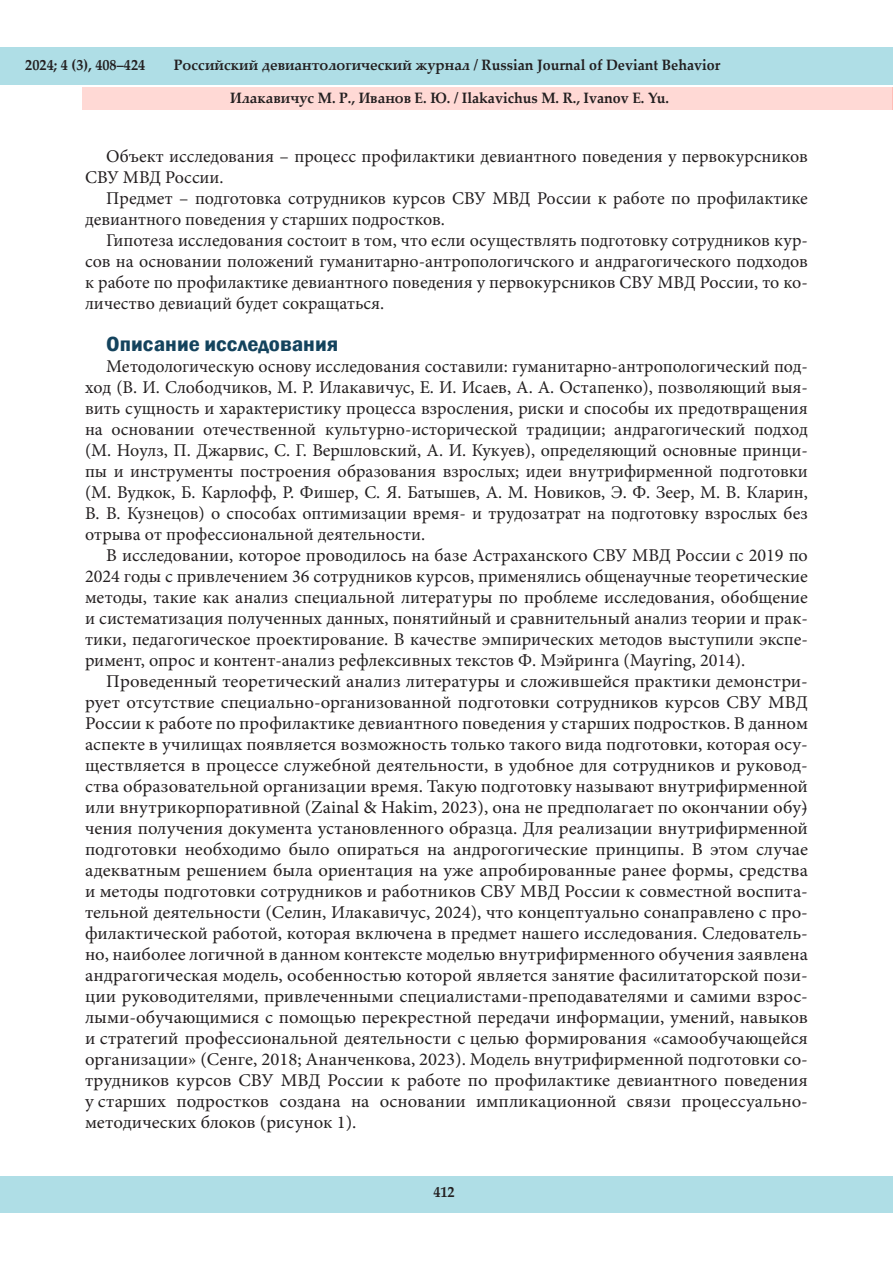
<style>
.page{position:relative;width:893px;height:1263px;background:#fff}
.page>*{position:absolute;margin:0;border:0;box-sizing:border-box;transform-origin:0 0}
.Текст_статьи{font:600 condensed 21px "Franklin Gothic";color:#14435d;scale:1.15 1}
.Текст_статьи-2{font:18px/21px "Minion Pro";color:#231f20;text-align:justify;scale:1.04 1}
.Текст_статьи-3{font:18px/21px "Minion Pro";color:#231f20;text-align:justify}
.t1{font:700 15px "Palatino Linotype";color:#231f20;scale:.95 1}
</style>
<div class="page">
<div style="left:0;top:48px;width:893px;height:37px;background:#afdee6"></div>
<div style="left:0;top:1176px;width:892px;height:37px;background:#afdee6"></div>
<div style="left:82px;top:88px;width:811px;height:22px;background:#ffd9d5"></div>
<svg style="left:892px;top:88px;width:1px;height:22px"></svg>
<p class="t1" style="left:25px;top:55px;width:128px">2024; 4 (3), 408–424</p>
<p class="t1" style="left:174px;top:54px;width:577px">Российский девиантологический журнал / Russian Journal of Deviant Behavior</p>
<p class="t1" style="left:230px;top:87px;width:464px">Илакавичус М. Р., Иванов Е. Ю. / Ilakavichus M. R., Ivanov E. Yu.</p>
<p class="Текст_статьи-3" style="left:85px;top:146px;width:724px;text-indent:21px">Объект исследования – процесс профилактики девиантного поведения у первокурсников<br>СВУ МВД России.</p>
<p class="Текст_статьи-3" style="left:85px;top:188px;width:724px;text-indent:21px">Предмет – подготовка сотрудников курсов СВУ МВД России к работе по профилактике девиантного поведения у старших подростков.</p>
<p class="Текст_статьи-3" style="left:85px;top:230px;width:724px;text-indent:21px">Гипотеза исследования состоит в том, что если осуществлять подготовку сотрудников кур&shy;сов на основании положений гуманитарно-антропологичского и андрагогического подходов к работе по профилактике девиантного поведения у первокурсников СВУ МВД России, то ко&shy;личество девиаций будет сокращаться.</p>
<p class="Текст_статьи" style="left:106px;top:330px;width:203px">Описание исследования</p>
<p class="Текст_статьи-3" style="left:85px;top:356px;width:724px;text-indent:21px">Методологическую основу исследования составили: гуманитарно-антропологический под&shy;ход (В. И. Слободчиков, М. Р. Илакавичус, Е. И. Исаев, А. А. Остапенко), позволяющий выя&shy;вить сущность и характеристику процесса взросления, риски и способы их предотвращения на основании отечественной культурно-исторической традиции; андрагогический подход (М. Ноулз, П. Джарвис, С. Г. Вершловский, А. И. Кукуев), определяющий основные принци&shy;пы и инструменты построения образования взрослых; идеи внутрифирменной подготовки (М. Вудкок, Б. Карлофф, Р. Фишер, С. Я. Батышев, А. М. Новиков, Э. Ф. Зеер, М. В. Кларин, В. В. Кузнецов) о способах оптимизации время- и трудозатрат на подготовку взрослых без отрыва от профессиональной деятельности.</p>
<p class="Текст_статьи-3" style="left:85px;top:545px;width:724px;text-indent:21px">В исследовании, которое проводилось на базе Астраханского СВУ МВД России с 2019 по 2024 годы с привлечением 36 сотрудников курсов, применялись общенаучные теоретические методы, такие как анализ специальной литературы по проблеме исследования, обобщение и систематизация полученных данных, понятийный и сравнительный анализ теории и прак&shy;тики, педагогическое проектирование. В качестве эмпирических методов выступили экспе&shy;римент, опрос и контент-анализ рефлексивных текстов Ф. Мэйринга (Mayring, 2014).</p>
<p class="Текст_статьи-2" style="left:85px;top:671px;width:697px;text-indent:21px">Проведенный теоретический анализ литературы и сложившейся практики демонстри&shy;рует отсутствие специально-организованной подготовки сотрудников курсов СВУ МВД России к работе по профилактике девиантного поведения у старших подростков. В данном аспекте в училищах появляется возможность только такого вида подготовки, которая осу&shy;ществляется в процессе служебной деятельности, в удобное для сотрудников и руковод&shy;ства образовательной организации время. Такую подготовку называют внутрифирменной или внутрикорпоративной (Zainal &amp; Hakim, 2023), она не предполагает по окончании обу&shy;чения получения документа установленного образца. Для реализации внутрифирменной подготовки необходимо было опираться на андрогогические принципы. В этом случае адекватным решением была ориентация на уже апробированные ранее формы, средства и методы подготовки сотрудников и работников СВУ МВД России к совместной воспита&shy;тельной деятельности (Селин, Илакавичус, 2024), что концептуально сонаправлено с про&shy;филактической работой, которая включена в предмет нашего исследования. Следователь&shy;но, наиболее логичной в данном контексте моделью внутрифирменного обучения заявлена андрагогическая модель, особенностью которой является занятие фасилитаторской пози&shy;ции руководителями, привлеченными специалистами-преподавателями и самими взрос&shy;лыми-обучающимися с помощью перекрестной передачи информации, умений, навыков и стратегий профессиональной деятельности с целью формирования «самообучающейся организации» (Сенге, 2018; Ананченкова, 2023). Модель внутрифирменной подготовки со&shy;трудников курсов СВУ МВД России к работе по профилактике девиантного поведения у старших подростков создана на основании импликационной связи процессуально&shy;методических блоков (рисунок 1).</p>
<p class="t1" style="left:433px;top:1181px;width:24px">412</p>
</div>
